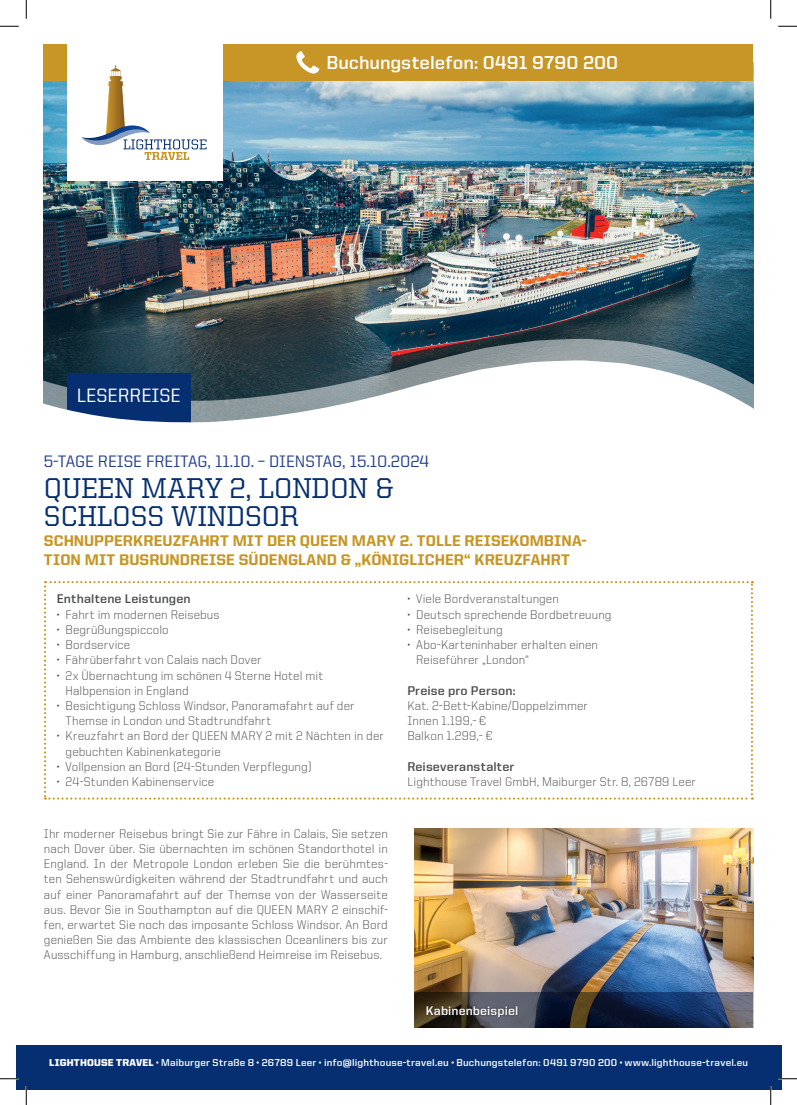
<style>
.page{position:relative;width:797px;height:1105px;background:#fff}
.page>*{position:absolute;margin:0;border:0;box-sizing:border-box;transform-origin:0 0}
.t1{font:500 28.75px/28.8px "United Serif Reg";color:#052f71}
.t2{font:500 19.38px "United Sans Reg";color:#fff}
.t3{font:700 18.75px "United Sans Reg";color:#fff}
.t4{font:500 16.62px "United Sans Reg";color:#253f8e}
.t5{font:800 15.5px/18.6px "United Sans Reg";letter-spacing:.005em;color:#c79626}
.t6{font:300 12.62px/15.2px "United Sans Reg";letter-spacing:.01em;color:#4b4c4d}
.t7{font:700 12.62px "United Sans Reg";letter-spacing:.015em;color:#4b4c4d}
.t8{font:700 12.5px "United Sans Reg";letter-spacing:.005em;color:#fff}
.t9{font:700 10px "United Sans Reg";letter-spacing:.02em;color:#fff}
.s1{font-weight:900}
</style>
<div class="page">
<img style="left:44px;top:81px;width:709px;height:257px">
<svg style="left:43px;top:338px;width:711px;height:22px;background:#41555e"></svg>
<div style="left:44px;top:44px;width:709px;height:37px;background:#c79626"></div>
<svg style="left:296px;top:51px;width:23px;height:23px"></svg>
<svg style="left:43px;top:360px;width:711px;height:63px"></svg>
<div style="left:67px;top:16px;width:156px;height:165px;background:#fff"></div>
<svg style="left:82px;top:65px;width:124px;height:95px"></svg>
<svg style="left:44px;top:581px;width:709px;height:219px"></svg>
<img style="left:414px;top:829px;width:339px;height:163px">
<svg style="left:414px;top:992px;width:339px;height:35px;background:#2c3548"></svg>
<div style="left:425px;top:1004px;width:94px;height:15px;background:#231f20;opacity:.75"></div>
<div style="left:16px;top:1045px;width:765px;height:44px;background:#052f71"></div>
<svg style="left:0;top:25px;width:19px;height:2px"></svg>
<svg style="left:778px;top:25px;width:19px;height:2px"></svg>
<svg style="left:0;top:1078px;width:19px;height:1px"></svg>
<svg style="left:778px;top:1078px;width:19px;height:1px"></svg>
<svg style="left:25px;top:0;width:2px;height:19px"></svg>
<svg style="left:25px;top:1086px;width:2px;height:19px"></svg>
<svg style="left:770px;top:0;width:1px;height:19px"></svg>
<svg style="left:770px;top:1086px;width:1px;height:19px"></svg>
<h2 class="t2" style="left:77px;top:384px;width:105px">LESERREISE</h2>
<h3 class="t3" style="left:326px;top:53px;width:293px">Buchungstelefon: 0491 9790 200</h3>
<h3 class="t4" style="left:44px;top:452px;width:387px">5-TAGE REISE FREITAG, 11.10. – DIENSTAG, 15.10.2024</h3>
<h1 class="t1" style="left:44px;top:473px;width:351px">QUEEN MARY 2, LONDON &amp;<br>SCHLOSS WINDSOR</h1>
<p class="t5" style="left:44px;top:531px;width:544px">SCHNUPPERKREUZFAHRT MIT DER QUEEN MARY 2. TOLLE REISEKOMBINA-<br>TION MIT BUSRUNDREISE SÜDENGLAND &amp; „KÖNIGLICHER“ KREUZFAHRT</p>
<p class="t7" style="left:57px;top:592px;width:135px">Enthaltene Leistungen</p>
<p class="t6" style="left:57px;top:607px;width:164px">• Fahrt im modernen Reisebus</p>
<p class="t6" style="left:57px;top:622px;width:113px">• Begrüßungspiccolo</p>
<p class="t6" style="left:57px;top:637px;width:75px">• Bordservice</p>
<p class="t6" style="left:57px;top:652px;width:206px">• Fährüberfahrt von Calais nach Dover</p>
<p class="t6" style="left:66px;top:667px;width:259px;text-indent:-9px">• 2x Übernachtung im schönen 4 Sterne Hotel mit<br>Halbpension in England</p>
<p class="t6" style="left:66px;top:698px;width:290px;text-indent:-9px">• Besichtigung Schloss Windsor, Panoramafahrt auf der<br>Themse in London und Stadtrundfahrt</p>
<p class="t6" style="left:66px;top:728px;width:320px;text-indent:-9px">• Kreuzfahrt an Bord der QUEEN MARY 2 mit 2 Nächten in der gebuchten Kabinenkategorie</p>
<p class="t6" style="left:57px;top:759px;width:256px">• Vollpension an Bord (24-Stunden Verpflegung)</p>
<p class="t6" style="left:57px;top:774px;width:159px">• 24-Stunden Kabinenservice</p>
<p class="t6" style="left:407px;top:591px;width:153px">• Viele Bordveranstaltungen</p>
<p class="t6" style="left:407px;top:607px;width:206px">• Deutsch sprechende Bordbetreuung</p>
<p class="t6" style="left:407px;top:622px;width:97px">• Reisebegleitung</p>
<p class="t6" style="left:416px;top:637px;width:183px;text-indent:-9px">• Abo-Karteninhaber erhalten einen<br>Reiseführer „London“</p>
<p class="t7" style="left:407px;top:683px;width:110px">Preise pro Person:</p>
<p class="t6" style="left:407px;top:698px;width:182px">Kat. 2-Bett-Kabine/Doppelzimmer<br>Innen 1.199,- €<br>Balkon 1.299,- €</p>
<p class="t7" style="left:407px;top:759px;width:109px">Reiseveranstalter</p>
<p class="t6" style="left:407px;top:774px;width:290px">Lighthouse Travel GmbH, Maiburger Str. 8, 26789 Leer</p>
<p class="t6" style="left:44px;top:826px;width:345px;text-align:justify">Ihr moderner Reisebus bringt Sie zur Fähre in Calais, Sie setzen nach Dover über. Sie übernachten im schönen Standorthotel in England. In der Metropole London erleben Sie die berühmtes&shy;ten Sehenswürdigkeiten während der Stadtrundfahrt und auch auf einer Panoramafahrt auf der Themse von der Wasserseite aus. Bevor Sie in Southampton auf die QUEEN MARY 2 einschif&shy;fen, erwartet Sie noch das imposante Schloss Windsor. An Bord genießen Sie das Ambiente des klassischen Oceanliners bis zur Ausschiffung in Hamburg, anschließend Heimreise im Reisebus.</p>
<p class="t8" style="left:426px;top:1004px;width:94px">Kabinenbeispiel</p>
<p class="t9" style="left:49px;top:1057px;width:700px"><span class="s1">LIGHTHOUSE TRAVEL</span> • Maiburger Straße 8 • 26789 Leer • info@lighthouse-travel.eu • Buchungstelefon: 0491 9790 200 • www.lighthouse-travel.eu</p>
</div>
